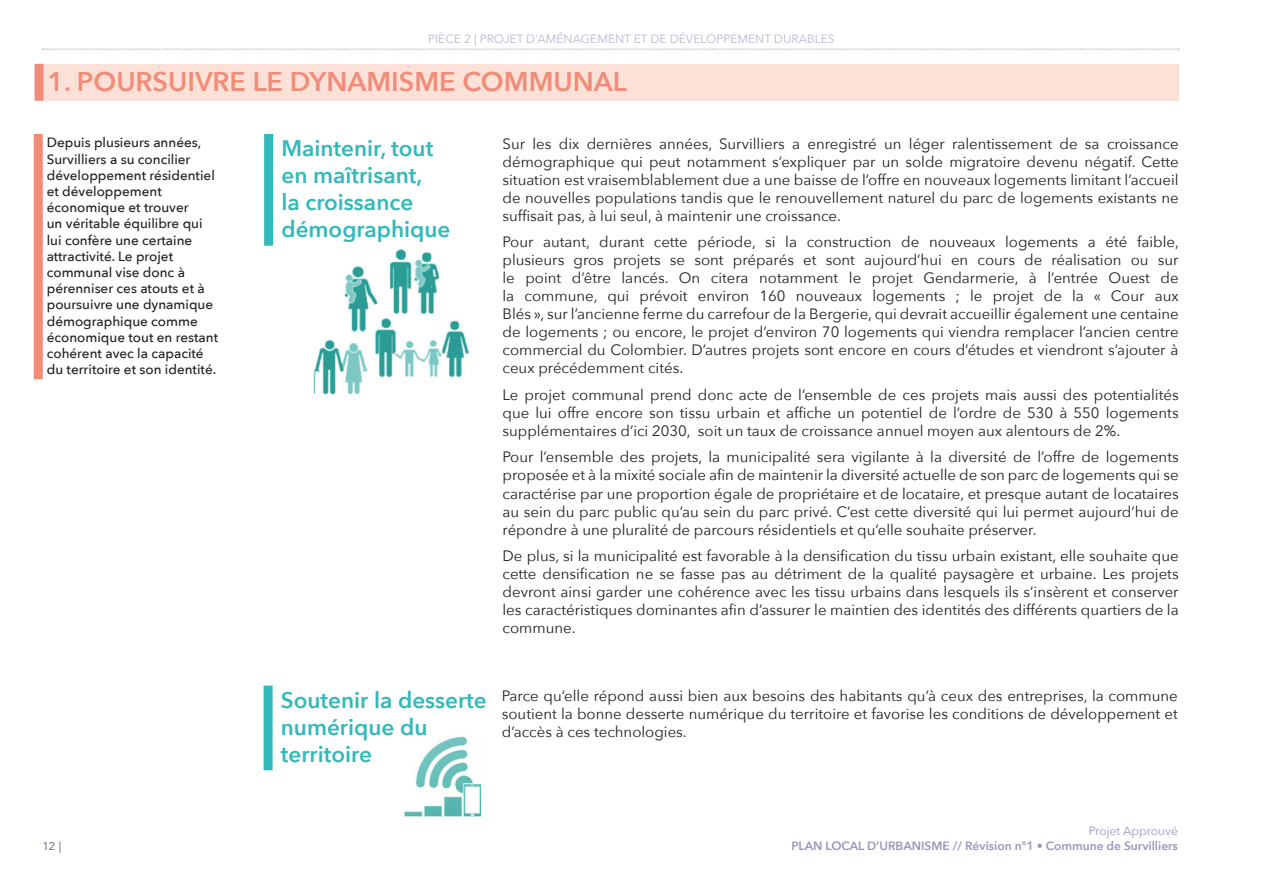
<style>
.page{position:relative;width:1263px;height:893px;background:#fff}
.page>*{position:absolute;margin:0;border:0;box-sizing:border-box;transform-origin:0 0}
.t1{font:600 27px "Avenir Next";color:#f08c77}
.t2{font:600 22.5px/27px "Avenir Next";color:#32b9bb}
.t3{font:15px/18px "Avenir Next";color:#231f20;text-align:justify}
.t4{font:500 13.5px/16.2px "Avenir Next";color:#231f20}
.t5{font:600 12px "Avenir Next";color:#9c93be}
.t6{font:12px "Avenir Next";color:#bab8d2}
.t7{font:12px "Avenir Next";color:#9c93be}
.t8{font:11.25px "Avenir Next";color:#59507c}
</style>
<div class="page">
<svg style="left:43px;top:49px;width:1136px;height:1px"></svg>
<div style="left:37px;top:64px;width:1142px;height:37px;background:#fce1d9"></div>
<div style="left:35px;top:64px;width:9px;height:37px;background:#f08c77"></div>
<div style="left:34px;top:134px;width:9px;height:245px;background:#f08c77"></div>
<div style="left:264px;top:134px;width:9px;height:112px;background:#32b9bb"></div>
<div style="left:264px;top:686px;width:9px;height:84px;background:#32b9bb"></div>
<img style="left:404px;top:736px;width:78px;height:81px">
<img style="left:313px;top:249px;width:156px;height:146px">
<p class="t6" style="left:428px;top:28px;width:408px">PIÈCE 2 | PROJET D’AMÉNAGEMENT ET DE DÉVELOPPEMENT DURABLES</p>
<h1 class="t1" style="left:48px;top:58px;width:581px">1. POURSUIVRE LE DYNAMISME COMMUNAL</h1>
<p class="t4" style="left:47px;top:134px;width:173px">Depuis plusieurs années,<br>Survilliers a su concilier développement résidentiel et développement économique et trouver<br>un véritable équilibre qui lui confère une certaine attractivité. Le projet communal vise donc à pérenniser ces atouts et à poursuivre une dynamique démographique comme économique tout en restant cohérent avec la capacité du territoire et son identité.</p>
<h2 class="t2" style="left:281px;top:135px;width:171px">Maintenir, tout en maîtrisant,<br>la croissance démographique</h2>
<p class="t3" style="left:502px;top:134px;width:678px">Sur les dix dernières années, Survilliers a enregistré un léger ralentissement de sa croissance démographique qui peut notamment s’expliquer par un solde migratoire devenu négatif. Cette situation est vraisemblablement due a une baisse de l’offre en nouveaux logements limitant l’accueil de nouvelles populations tandis que le renouvellement naturel du parc de logements existants ne suffisait pas, à lui seul, à maintenir une croissance.</p>
<p class="t3" style="left:502px;top:233px;width:678px">Pour autant, durant cette période, si la construction de nouveaux logements a été faible, plusieurs gros projets se sont préparés et sont aujourd’hui en cours de réalisation ou sur le point d’être lancés. On citera notamment le projet Gendarmerie, à l’entrée Ouest de la commune, qui prévoit environ 160 nouveaux logements ; le projet de la « Cour aux Blés », sur l’ancienne ferme du carrefour de la Bergerie, qui devrait accueillir également une centaine de logements ; ou encore, le projet d’environ 70 logements qui viendra remplacer l’ancien centre commercial du Colombier. D’autres projets sont encore en cours d’études et viendront s’ajouter à ceux précédemment cités.</p>
<p class="t3" style="left:502px;top:385px;width:678px">Le projet communal prend donc acte de l’ensemble de ces projets mais aussi des potentialités que lui offre encore son tissu urbain et affiche un potentiel de l’ordre de 530 à 550 logements supplémentaires d’ici 2030, soit un taux de croissance annuel moyen aux alentours de 2%.</p>
<p class="t3" style="left:502px;top:448px;width:678px">Pour l’ensemble des projets, la municipalité sera vigilante à la diversité de l’offre de logements proposée et à la mixité sociale afin de maintenir la diversité actuelle de son parc de logements qui se caractérise par une proportion égale de propriétaire et de locataire, et presque autant de locataires au sein du parc public qu’au sein du parc privé. C’est cette diversité qui lui permet aujourd’hui de répondre à une pluralité de parcours résidentiels et qu’elle souhaite préserver.</p>
<p class="t3" style="left:502px;top:546px;width:678px">De plus, si la municipalité est favorable à la densification du tissu urbain existant, elle souhaite que cette densification ne se fasse pas au détriment de la qualité paysagère et urbaine. Les projets devront ainsi garder une cohérence avec les tissu urbains dans lesquels ils s’insèrent et conserver les caractéristiques dominantes afin d’assurer le maintien des identités des différents quartiers de la commune.</p>
<h2 class="t2" style="left:281px;top:686px;width:207px">Soutenir la desserte numérique du territoire</h2>
<p class="t3" style="left:502px;top:686px;width:677px">Parce qu’elle répond aussi bien aux besoins des habitants qu’à ceux des entreprises, la commune soutient la bonne desserte numérique du territoire et favorise les conditions de développement et d’accès à ces technologies.</p>
<p class="t8" style="left:43px;top:837px;width:20px">12 |</p>
<p class="t7" style="left:1089px;top:821px;width:91px">Projet Approuvé</p>
<p class="t5" style="left:791px;top:836px;width:388px">PLAN LOCAL D’URBANISME // Révision n°1 • Commune de Survilliers</p>
</div>
